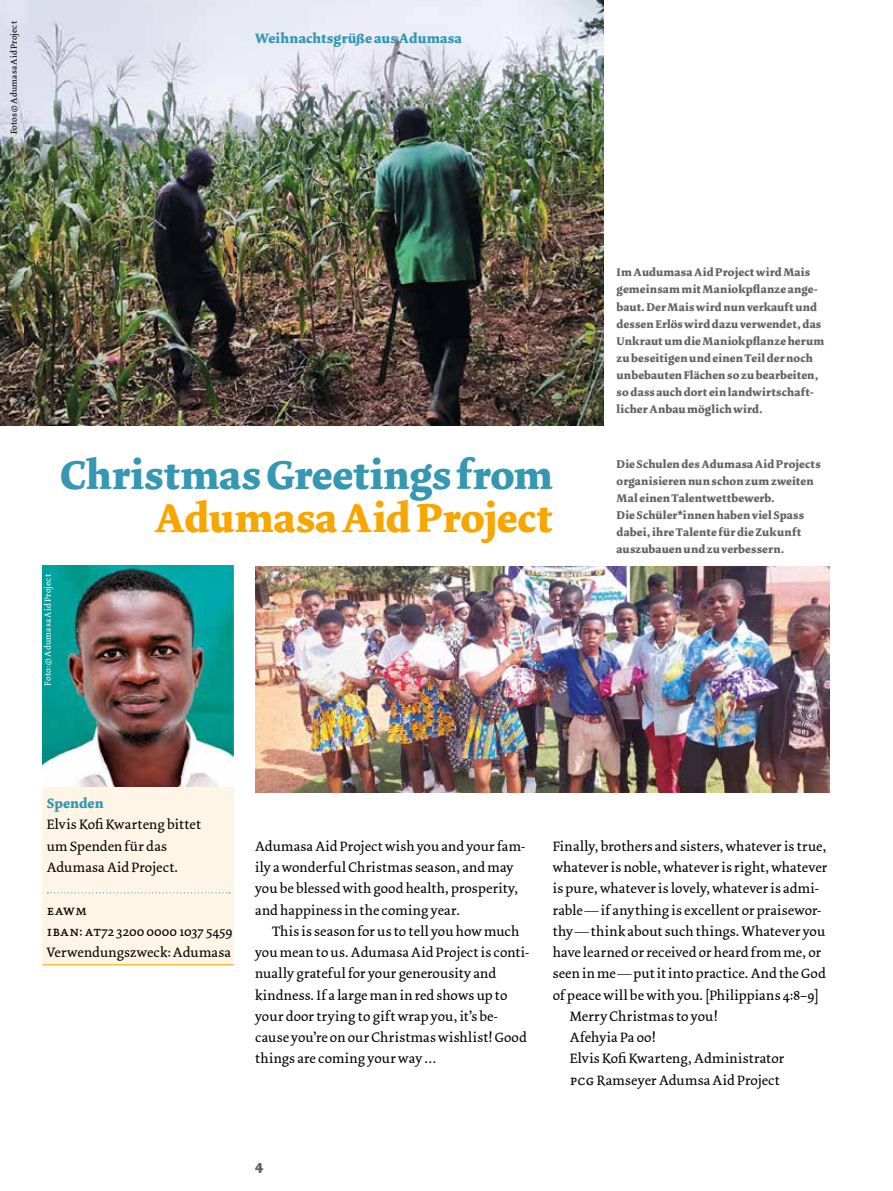
<style>
.page{position:relative;width:893px;height:1191px;background:#fff}
.page>*{position:absolute;margin:0;border:0;box-sizing:border-box;transform-origin:0 0}
.t1{font:700 42px "Dolly";color:#3597b2}
.t2{font:700 42px "Dolly";color:#f7a600}
.t3{font:14.25px/21.3px "Dolly";letter-spacing:.01em;color:#000}
.t4{font:700 14.25px "Dolly";letter-spacing:.01em;color:#3597b2}
.t5{font:14.25px "Dolly Small Caps";color:#000}
.t6{font:700 14.25px "Dolly";color:#646363}
.t7{font:700 11.7px/17px "Dolly";letter-spacing:.015em;color:#646363}
.t8{font:9px "Dolly";letter-spacing:.025em;color:#fff}
.t9{font:9px "Dolly";letter-spacing:.02em;color:#000}
.s1{font-family:"Dolly Small Caps"}
</style>
<div class="page">
<div style="left:43px;top:787px;width:191px;height:178px;background:#fff5e6"></div>
<svg style="left:47px;top:892px;width:183px;height:1px"></svg>
<img style="left:43px;top:566px;width:191px;height:221px">
<hr style="left:43px;top:964px;width:191px;height:1px;background:#f7a600">
<img style="left:255px;top:567px;width:574px;height:225px">
<img style="left:0;top:0;width:604px;height:425px">
<p class="t9" style="left:9px;top:134px;width:115px;rotate:-90deg">Fotos © Adumasa Aid Project</p>
<p class="t4" style="left:255px;top:29px;width:208px">Weihnachtsgrüße aus Adumasa</p>
<h1 class="t1" style="left:60px;top:449px;width:494px">Christmas Greetings from</h1>
<h1 class="t2" style="left:155px;top:491px;width:400px">Adumasa Aid Project</h1>
<p class="t8" style="left:43px;top:685px;width:113px;rotate:-90deg">Foto: © Adumasa Aid Project</p>
<p class="t7" style="left:617px;top:264px;width:209px">Im Audumasa Aid Project wird Mais gemeinsam mit Maniokpflanze ange&shy;baut. Der Mais wird nun verkauft und dessen Erlös wird dazu verwendet, das Unkraut um die Maniokpflanze herum zu beseitigen und einen Teil der noch unbebauten Flächen so zu bearbeiten, so dass auch dort ein landwirtschaft&shy;licher Anbau möglich wird.</p>
<p class="t7" style="left:617px;top:455px;width:206px">Die Schulen des Adumasa Aid Projects organisieren nun schon zum zweiten Mal einen Talentwettbewerb.<br>Die Schüler*innen haben viel Spass dabei, ihre Talente für die Zukunft auszubauen und zu verbessern.</p>
<p class="t4" style="left:47px;top:794px;width:58px">Spenden</p>
<p class="t3" style="left:47px;top:814px;width:156px">Elvis Kofi Kwarteng bittet um Spenden für das<br>Adumasa Aid Project.</p>
<p class="t5" style="left:47px;top:901px;width:42px">eawm</p>
<p class="t3" style="left:47px;top:920px;width:187px"><span class="s1">iban: at</span>72 3200 0000 1037 5459<br>Verwendungszweck: Adumasa</p>
<p class="t3" style="left:255px;top:835px;width:272px">Adumasa Aid Project wish you and your fam&shy;ily a wonderful Christmas season, and may you be blessed with good health, prosperity, and happiness in the coming year.</p>
<p class="t3" style="left:255px;top:920px;width:275px;text-indent:17px">This is season for us to tell you how much you mean to us. Adumasa Aid Project is conti&shy;nually grateful for your generousity and kindness. If a large man in red shows up to your door trying to gift wrap you, it’s be&shy;cause you’re on our Christmas wishlist! Good things are coming your way …</p>
<p class="t3" style="left:553px;top:835px;width:275px">Finally, brothers and sisters, whatever is true,</p>
<p class="t3" style="left:553px;top:857px;width:276px">whatever is noble, whatever is right, whatever</p>
<p class="t3" style="left:553px;top:878px;width:268px">is pure, whatever is lovely, whatever is admi-</p>
<p class="t3" style="left:553px;top:899px;width:270px">rable—if anything is excellent or praisewor-</p>
<p class="t3" style="left:553px;top:920px;width:274px">thy—think about such things. Whatever you</p>
<p class="t3" style="left:553px;top:942px;width:270px">have learned or received or heard from me, or</p>
<p class="t3" style="left:553px;top:963px;width:275px">seen in me—put it into practice. And the God</p>
<p class="t3" style="left:553px;top:984px;width:267px">of peace will be with you. [Philippians 4:8–9]</p>
<p class="t3" style="left:570px;top:1005px;width:149px">Merry Christmas to you!</p>
<p class="t3" style="left:570px;top:1027px;width:87px">Afehyia Pa oo!</p>
<p class="t3" style="left:570px;top:1048px;width:216px">Elvis Kofi Kwarteng, Administrator</p>
<p class="t3" style="left:570px;top:1069px;width:212px"><span class="s1">pcg</span> Ramseyer Adumsa Aid Project</p>
<p class="t6" style="left:255px;top:1156px;width:10px">4</p>
</div>
